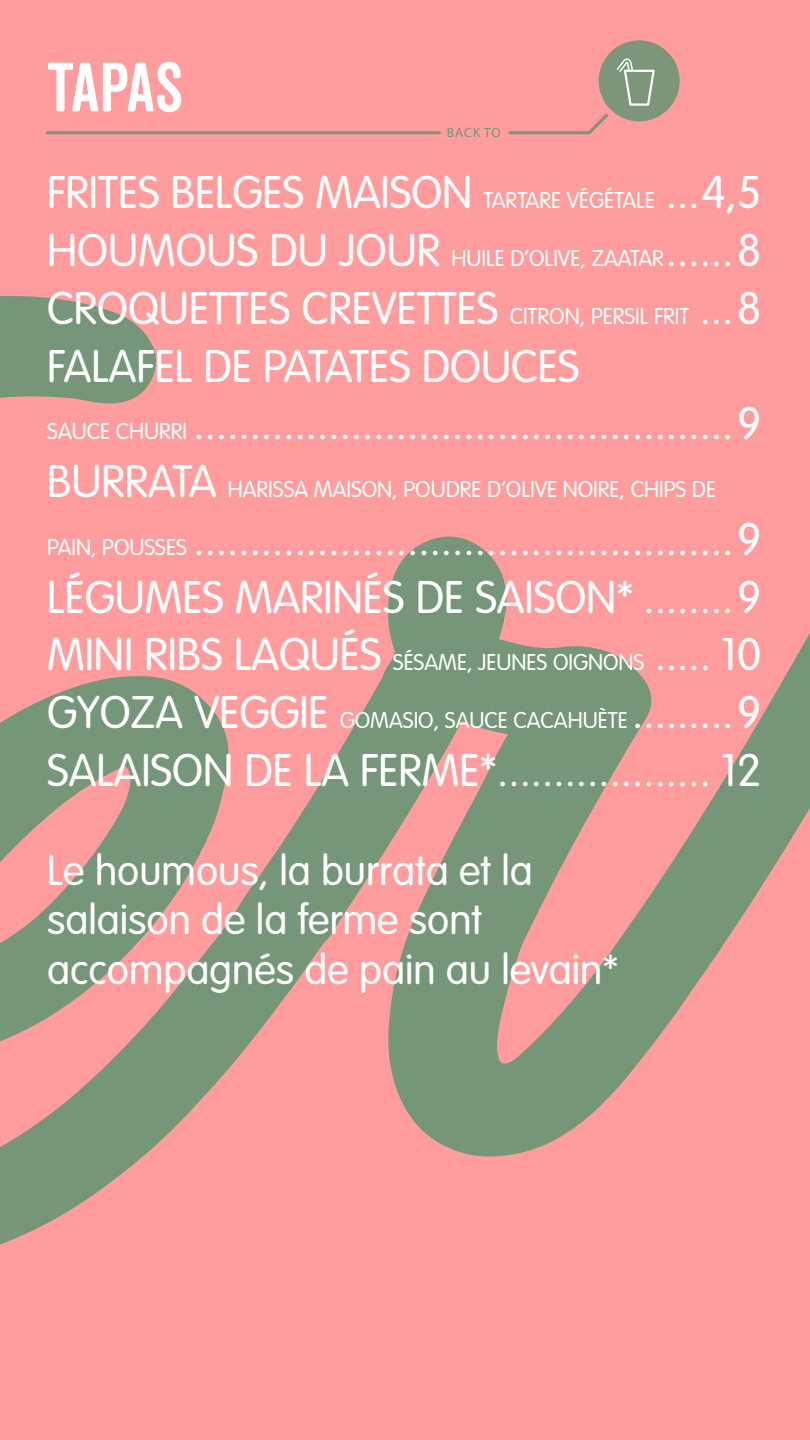
<style>
.page{position:relative;width:810px;height:1440px;background:#ff9d9e}
.page>*{position:absolute;margin:0;border:0;box-sizing:border-box;transform-origin:0 0}
.t1{font:67.5px "Veneer Clean Soft";letter-spacing:-.02em;color:#fff}
.t2{font:300 45px/57.8px "VAG Rounded Std";color:#fff}
.t3{font:300 41.25px/49.5px "VAG Rounded Std";color:#fff}
.t4{font:300 22.5px "VAG Rounded Std";color:#fff}
.t5{font:13.5px "Myriad Pro";letter-spacing:.06em;color:#759678}
.s1{font-size:22.5px}
.s2{font-size:45px}
</style>
<div class="page">
<svg style="left:0;top:296px;width:156px;height:108px;fill:#759678"></svg>
<svg style="left:0;top:676px;width:242px;height:569px;fill:#759678"></svg>
<svg style="left:242px;top:536px;width:568px;height:621px"></svg>
<hr style="left:47px;top:131px;width:393px;height:3px;background:#7d957b">
<svg style="left:508px;top:114px;width:100px;height:21px"></svg>
<div style="left:599px;top:40px;width:81px;height:81px;background:#7d957b;border-radius:50%"></div>
<svg style="left:608px;top:51px;width:57px;height:64px"></svg>
<h1 class="t1" style="left:47px;top:46px;width:137px">TAPAS</h1>
<p class="t5" style="left:447px;top:124px;width:55px">BACK TO</p>
<p class="t2" style="left:47px;top:165px;width:716px">FRITES BELGES MAISON <span class="s1">TARTARE VÉGÉTALE</span> ...4,5<br>HOUMOUS DU JOUR <span class="s1">HUILE D’OLIVE, ZAATAR</span>......8<br>CROQUETTES CREVETTES <span class="s1">CITRON, PERSIL FRIT</span> ...8<br>FALAFEL DE PATATES DOUCES<br><span class="s1">SAUCE CHURRI</span> ................................................9</p>
<p class="t4" style="left:47px;top:476px;width:670px"><span class="s2">BURRATA</span> HARISSA MAISON, POUDRE D’OLIVE NOIRE, CHIPS DE</p>
<p class="t2" style="left:47px;top:512px;width:716px;text-align:justify"><span class="s1">PAIN, POUSSES</span> ................................................9<br>LÉGUMES MARINÉS DE SAISON* ........9<br>MINI RIBS LAQUÉS <span class="s1">SÉSAME, JEUNES OIGNONS</span> ..... 10</p>
<p class="t4" style="left:47px;top:707px;width:716px"><span class="s2">GYOZA VEGGIE</span> GOMASIO, SAUCE CACAHUÈTE <span class="s2">.........9</span></p>
<p class="t2" style="left:47px;top:743px;width:716px">SALAISON DE LA FERME*................... 12</p>
<p class="t3" style="left:47px;top:847px;width:573px">Le houmous, la burrata et la salaison de la ferme sont accompagnés de pain au levain*</p>
</div>
